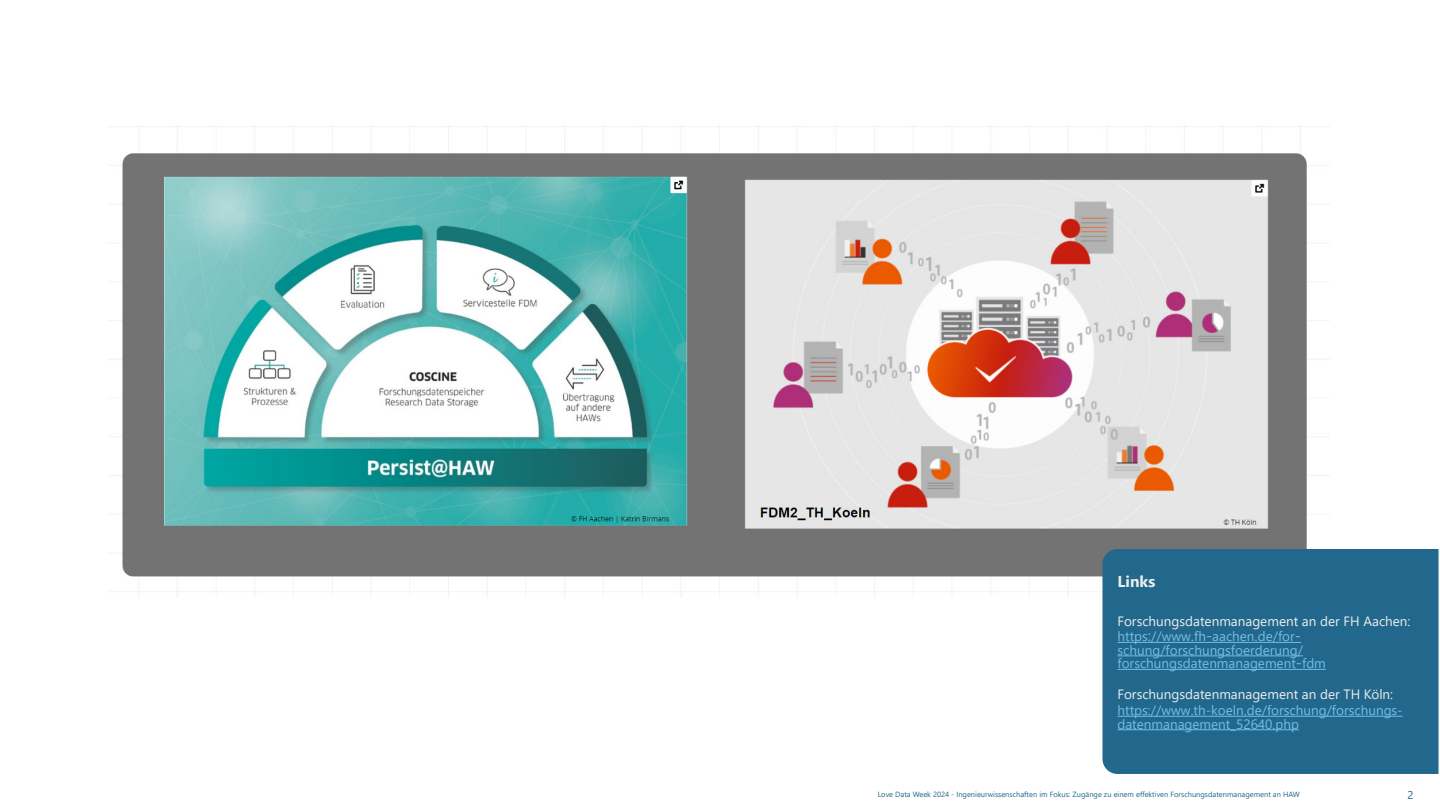
<style>
.page{position:relative;width:1440px;height:810px;background:#fff}
.page>*{position:absolute;margin:0;border:0;box-sizing:border-box;transform-origin:0 0}
.t1{font:700 15.75px "Segoe UI";color:#edeeed}
.t2{font:13.5px/13.5px "Segoe UI";color:#75bee4}
.t3{font:13.5px "Segoe UI";color:#edeeed}
.t4{font:11.25px "Segoe UI";color:#21668a}
.t5{font:7.5px "Segoe UI";color:#21668a}
</style>
<div class="page">
<img style="left:108px;top:125px;width:1221px;height:472px">
<div style="left:1102px;top:549px;width:336px;height:225px;background:#22678c"></div>
<hr style="left:1118px;top:642px;width:183px;height:1px;background:#75bee4">
<hr style="left:1118px;top:655px;width:185px;height:1px;background:#75bee4">
<hr style="left:1118px;top:669px;width:208px;height:1px;background:#75bee4">
<hr style="left:1118px;top:716px;width:285px;height:1px;background:#75bee4">
<hr style="left:1118px;top:729px;width:181px;height:1px;background:#75bee4">
<p class="t1" style="left:1118px;top:567px;width:39px">Links</p>
<p class="t3" style="left:1118px;top:608px;width:295px">Forschungsdatenmanagement an der FH Aachen:</p>
<p class="t2" style="left:1118px;top:628px;width:210px">https://www.fh-aachen.de/for&shy;schung/forschungsfoerderung/ forschungsdatenmanagement-fdm</p>
<p class="t3" style="left:1118px;top:682px;width:277px">Forschungsdatenmanagement an der TH Köln:</p>
<p class="t2" style="left:1118px;top:702px;width:287px">https://www.th-koeln.de/forschung/forschungs&shy;datenmanagement_52640.php</p>
<p class="t5" style="left:878px;top:788px;width:423px">Love Data Week 2024 - Ingenieurwissenschaften im Fokus: Zugänge zu einem effektiven Forschungsdatenmanagement an HAW</p>
<p class="t4" style="left:1407px;top:784px;width:8px">2</p>
</div>
